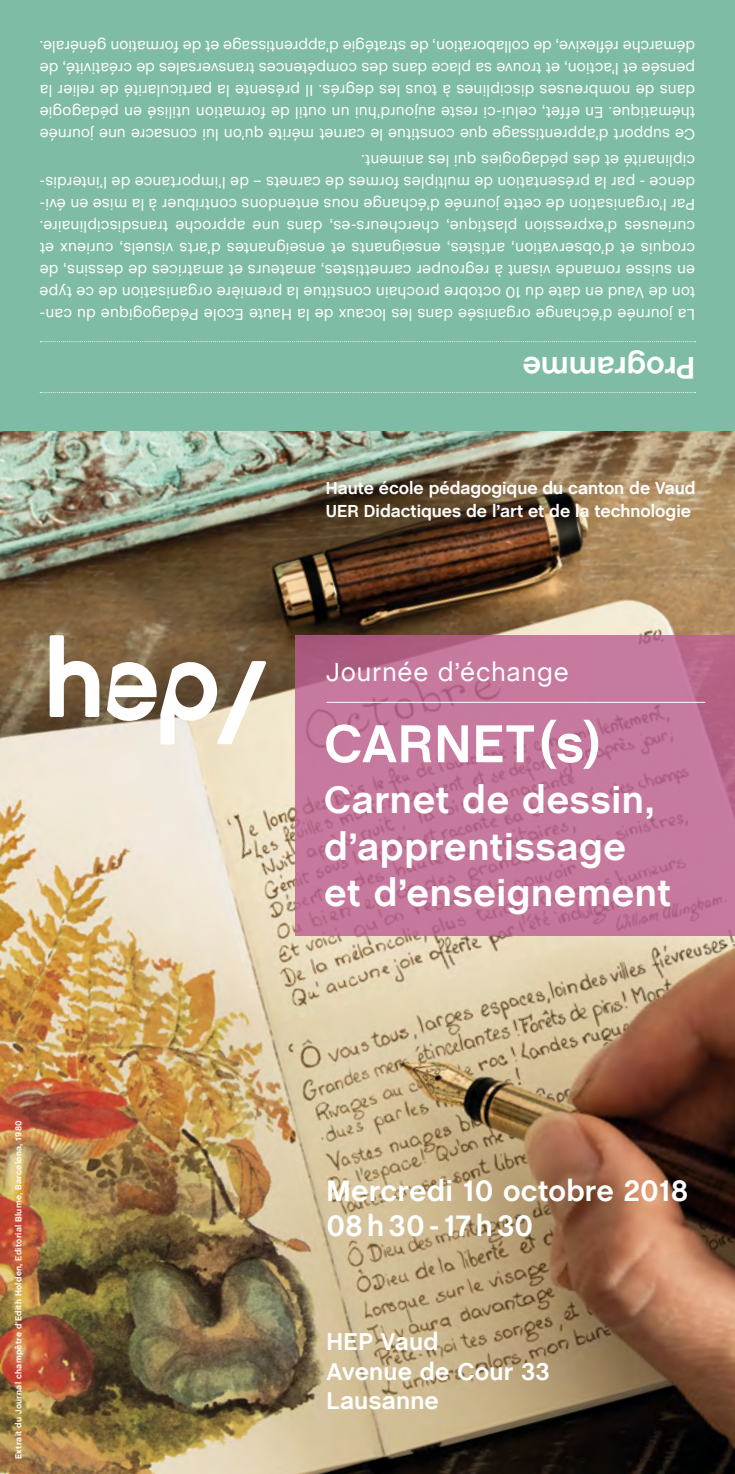
<style>
.page{position:relative;width:735px;height:1474px;background:#fff}
.page>*{position:absolute;margin:0;border:0;box-sizing:border-box;transform-origin:0 0}
.t1{font:700 54.25px "Chalet Book TT";letter-spacing:.015em;color:#fff}
.t2{font:700 38.5px/46.2px "Chalet Book TT";letter-spacing:.015em;color:#fff}
.t3{font:700 31.5px "Chalet Book TT";letter-spacing:-.005em;color:#fff}
.t4{font:700 29.75px/35.7px "Chalet Book TT";letter-spacing:.005em;color:#fff}
.t5{font:26.25px "Chalet Book TT";letter-spacing:.025em;color:#fff}
.t6{font:700 24.5px/29.4px "Chalet Book TT";letter-spacing:.01em;color:#fff}
.t7{font:700 17.5px/22.8px "Chalet Book TT";letter-spacing:-.005em;color:#fff}
.t8{font:15.75px/21.9px "Chalet Book TT";color:#fff;text-align:justify}
.t9{font:700 8.75px "Chalet Book TT";letter-spacing:.035em;color:#fff}
</style>
<div class="page">
<div style="left:0;top:0;width:734px;height:432px;background:#7ebca5"></div>
<img style="left:0;top:432px;width:734px;height:1041px">
<svg style="left:295px;top:635px;width:439px;height:300px;background:#c27499"></svg>
<svg style="left:40px;top:392px;width:655px;height:1px"></svg>
<svg style="left:40px;top:341px;width:655px;height:1px"></svg>
<svg style="left:50px;top:635px;width:49px;height:82px"></svg>
<svg style="left:107px;top:660px;width:159px;height:84px"></svg>
<hr style="left:326px;top:702px;width:378px;height:1px;background:#fff">
<p class="t8" style="left:694px;top:145px;width:656px;rotate:-180deg">Ce support d’apprentissage que constitue le carnet mérite qu’on lui consacre une journée thématique. En effet, celui-ci reste aujourd’hui un outil de formation utilisé en pédagogie dans de nombreuses disciplines à tous les degrés. Il présente la particularité de relier la pensée et l’action, et trouve sa place dans des compétences transversales de créativité, de démarche réflexive, de collaboration, de stratégie d’apprentissage et de formation générale.</p>
<p class="t8" style="left:694px;top:325px;width:656px;rotate:-180deg">La journée d’échange organisée dans les locaux de la Haute Ecole Pédagogique du can&shy;ton de Vaud en date du 10 octobre prochain constitue la première organisation de ce type en suisse romande visant à regrouper carnettistes, amateurs et amatrices de dessins, de croquis et d’observation, artistes, enseignants et enseignantes d’arts visuels, curieux et curieuses d’expression plastique, chercheurs-es, dans une approche transdisciplinaire.<br>Par l’organisation de cette journée d’échange nous entendons contribuer à la mise en évi&shy;dence - par la présentation de multiples formes de carnets – de l’importance de l’interdis&shy;ciplinarité et des pédagogies qui les animent.</p>
<h3 class="t3" style="left:694px;top:387px;width:174px;rotate:-180deg">Programme</h3>
<p class="t7" style="left:325px;top:476px;width:371px">Haute école pédagogique du canton de Vaud<br>UER Didactiques de l’art et de la technologie</p>
<h3 class="t5" style="left:325px;top:656px;width:244px">Journée d’échange</h3>
<h1 class="t1" style="left:324px;top:711px;width:277px">CARNET(s)</h1>
<h2 class="t2" style="left:324px;top:776px;width:348px">Carnet de dessin, d’apprentissage et d’enseignement</h2>
<p class="t9" style="left:13px;top:1458px;width:340px;rotate:-90deg">Extrait du Journal champêtre d’Edith Holden, Editorial Blume, Barcelona, 1980</p>
<h3 class="t4" style="left:326px;top:1172px;width:363px">Mercredi 10 octobre 2018<br>08h30-17h30</h3>
<h3 class="t6" style="left:326px;top:1326px;width:225px">HEP Vaud<br>Avenue de Cour 33<br>Lausanne</h3>
</div>
